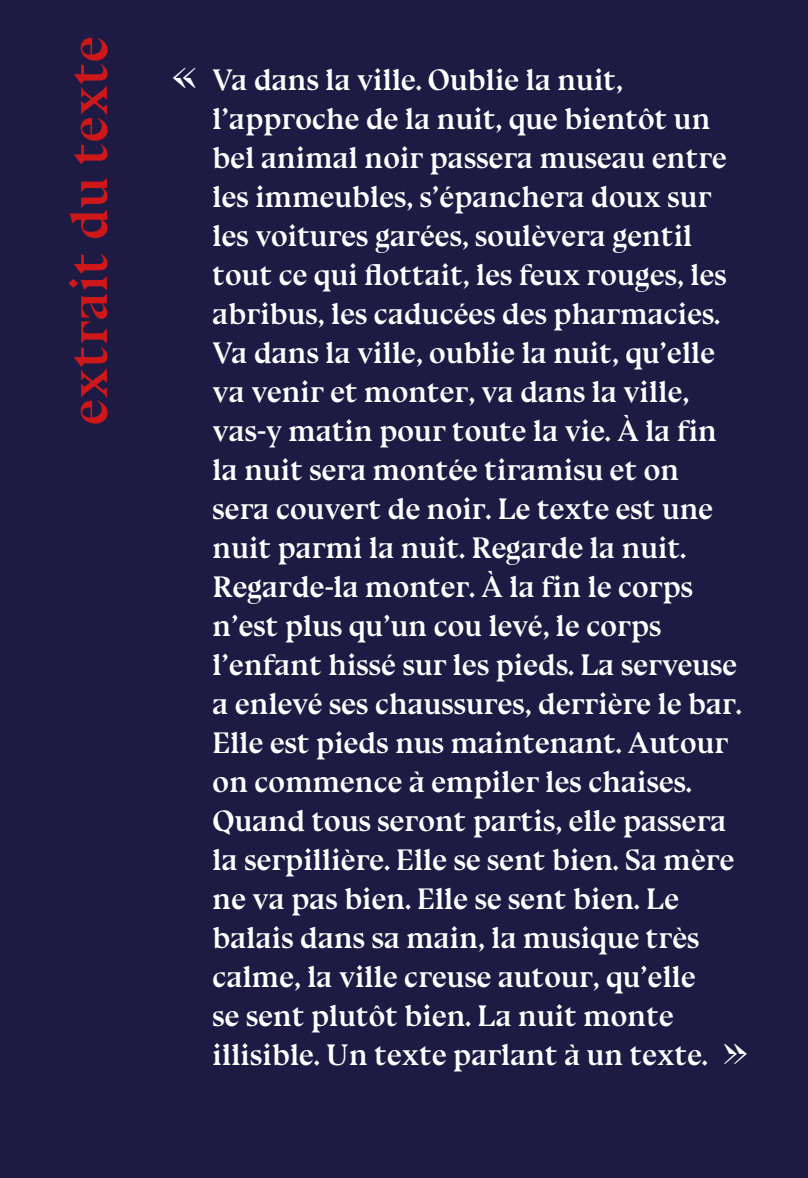
<style>
.page{position:relative;width:808px;height:1178px;background:#1d1b43}
.page>*{position:absolute;margin:0;border:0;box-sizing:border-box;transform-origin:0 0}
.t1{font:700 52.5px "Bluu Next";letter-spacing:.01em;color:#cd1719}
.t2{font:700 45px "Bluu Next";color:#fff}
.t3{font:700 30px/39px "Bluu Next";color:#fff}
</style>
<div class="page">
<h1 class="t1" style="left:58px;top:425px;width:390px;rotate:-90deg">extrait du texte</h1>
<h2 class="t2" style="left:173px;top:48px;width:25px">«</h2>
<p class="t3" style="left:213px;top:60px;width:530px">Va dans la ville. Oublie la nuit, l’approche de la nuit, que bientôt un bel animal noir passera museau entre les immeubles, s’épanchera doux sur les voitures garées, soulèvera gentil tout ce qui flottait, les feux rouges, les abribus, les caducées des pharmacies.<br>Va dans la ville, oublie la nuit, qu’elle va venir et monter, va dans la ville, vas-y matin pour toute la vie. À la fin la nuit sera montée tiramisu et on sera couvert de noir. Le texte est une nuit parmi la nuit. Regarde la nuit.<br>Regarde-la monter. À la fin le corps n’est plus qu’un cou levé, le corps l’enfant hissé sur les pieds. La serveuse a enlevé ses chaussures, derrière le bar.<br>Elle est pieds nus maintenant. Autour on commence à empiler les chaises.<br>Quand tous seront partis, elle passera la serpillière. Elle se sent bien. Sa mère ne va pas bien. Elle se sent bien. Le balais dans sa main, la musique très calme, la ville creuse autour, qu’elle<br>se sent plutôt bien. La nuit monte illisible. Un texte parlant à un texte.</p>
<h2 class="t2" style="left:724px;top:1024px;width:25px">»</h2>
</div>
